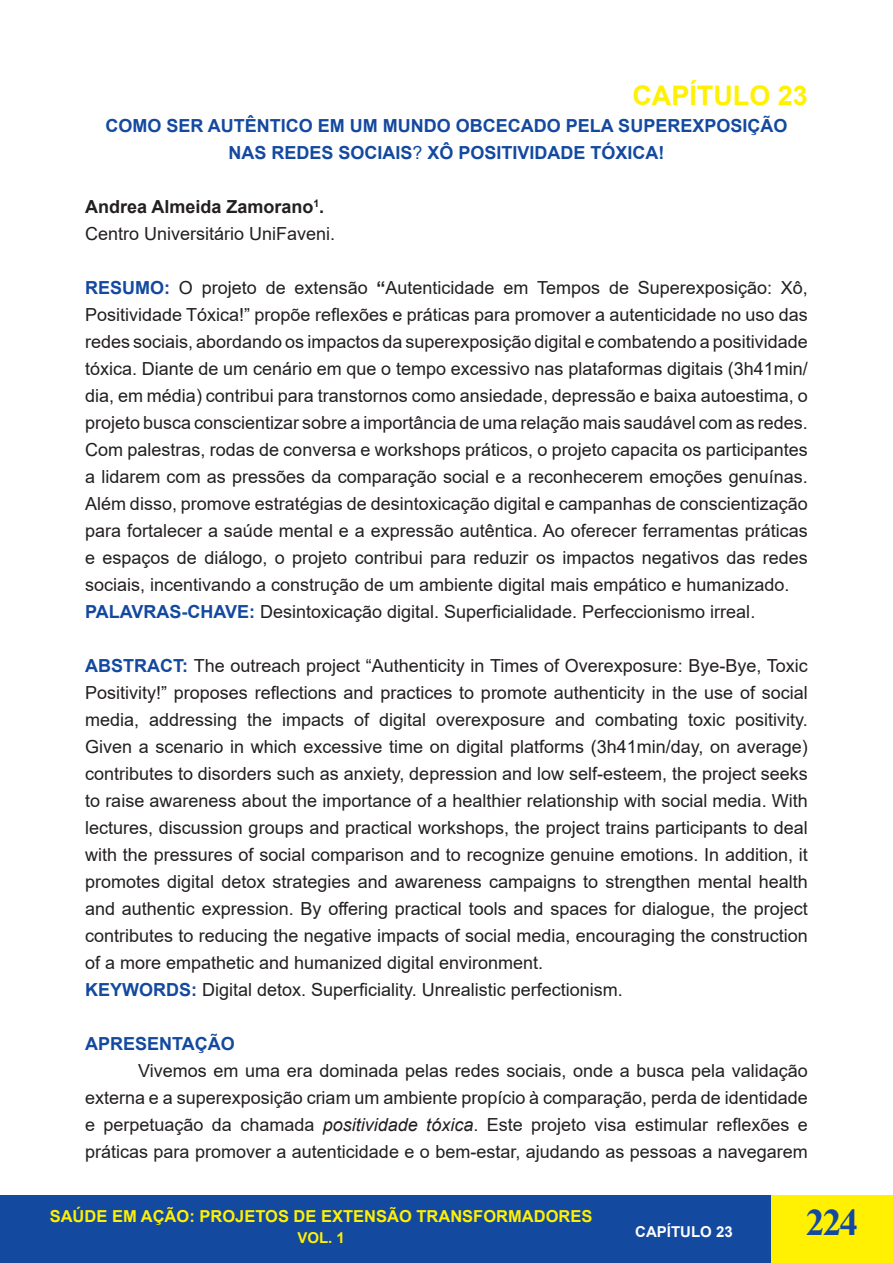
<style>
.page{position:relative;width:893px;height:1263px;background:#fff}
.page>*{position:absolute;margin:0;border:0;box-sizing:border-box;transform-origin:0 0}
.t1{font:700 37.5px "Times New Roman";color:#13499f}
.t2{font:700 27px "Arial";color:#fff101}
.t3{font:18px/27px "Arial";color:#231f20;text-align:justify}
.t4{font:700 18px/27px "Arial";color:#13499f;text-align:center}
.t5{font:700 18px "Arial";color:#231f20}
.t6{font:700 16.5px "Arial";color:#fff101}
.t7{font:700 15px "Arial";color:#fff}
.t8{font:700 15px "Arial";color:#fff101}
.s1{font-weight:400}
.s2{font-weight:700;color:#13499f}
.s3{font-weight:700}
.s4{font-style:italic}
</style>
<div class="page">
<div style="left:0;top:1196px;width:893px;height:67px;background:#13499f"></div>
<div style="left:771px;top:1196px;width:122px;height:67px;background:#fff101"></div>
<p class="t2" style="left:632px;top:76px;width:177px">CAPÍTULO 23</p>
<p class="t4" style="left:106px;top:112px;width:683px">COMO SER AUTÊNTICO EM UM MUNDO OBCECADO PELA SUPEREXPOSIÇÃO<br>NAS REDES SOCIAIS<span class="s1">?</span> XÔ POSITIVIDADE TÓXICA!</p>
<p class="t5" style="left:85px;top:194px;width:241px">Andrea Almeida Zamorano<sup>1</sup>.</p>
<p class="t3" style="left:85px;top:220px;width:252px">Centro Universitário UniFaveni.</p>
<p class="t3" style="left:85px;top:274px;width:724px"><span class="s2">RESUMO:</span> O projeto de extensão <span class="s3">“</span>Autenticidade em Tempos de Superexposição: Xô, Positividade Tóxica!” propõe reflexões e práticas para promover a autenticidade no uso das redes sociais, abordando os impactos da superexposição digital e combatendo a positividade tóxica. Diante de um cenário em que o tempo excessivo nas plataformas digitais (3h41min/ dia, em média) contribui para transtornos como ansiedade, depressão e baixa autoestima, o projeto busca conscientizar sobre a importância de uma relação mais saudável com as redes.<br>Com palestras, rodas de conversa e workshops práticos, o projeto capacita os participantes a lidarem com as pressões da comparação social e a reconhecerem emoções genuínas.<br>Além disso, promove estratégias de desintoxicação digital e campanhas de conscientização para fortalecer a saúde mental e a expressão autêntica. Ao oferecer ferramentas práticas e espaços de diálogo, o projeto contribui para reduzir os impactos negativos das redes sociais, incentivando a construção de um ambiente digital mais empático e humanizado.</p>
<p class="t3" style="left:85px;top:598px;width:672px"><span class="s2">PALAVRAS-CHAVE:</span> Desintoxicação digital. Superficialidade. Perfeccionismo irreal.</p>
<p class="t3" style="left:85px;top:652px;width:724px"><span class="s2">ABSTRACT:</span> The outreach project “Authenticity in Times of Overexposure: Bye-Bye, Toxic Positivity!” proposes reflections and practices to promote authenticity in the use of social media, addressing the impacts of digital overexposure and combating toxic positivity.<br>Given a scenario in which excessive time on digital platforms (3h41min/day, on average) contributes to disorders such as anxiety, depression and low self-esteem, the project seeks to raise awareness about the importance of a healthier relationship with social media. With lectures, discussion groups and practical workshops, the project trains participants to deal with the pressures of social comparison and to recognize genuine emotions. In addition, it promotes digital detox strategies and awareness campaigns to strengthen mental health and authentic expression. By offering practical tools and spaces for dialogue, the project contributes to reducing the negative impacts of social media, encouraging the construction of a more empathetic and humanized digital environment.</p>
<p class="t3" style="left:85px;top:976px;width:539px"><span class="s2">KEYWORDS:</span> Digital detox. Superficiality. Unrealistic perfectionism.</p>
<p class="t4" style="left:85px;top:1030px;width:151px">APRESENTAÇÃO</p>
<p class="t3" style="left:85px;top:1057px;width:724px;text-indent:53px">Vivemos em uma era dominada pelas redes sociais, onde a busca pela validação externa e a superexposição criam um ambiente propício à comparação, perda de identidade e perpetuação da chamada <span class="s4">positividade tóxica</span>. Este projeto visa estimular reflexões e práticas para promover a autenticidade e o bem-estar, ajudando as pessoas a navegarem</p>
<p class="t6" style="left:50px;top:1205px;width:544px">SAÚDE EM AÇÃO: PROJETOS DE EXTENSÃO TRANSFORMADORES</p>
<p class="t8" style="left:297px;top:1227px;width:49px">VOL. 1</p>
<p class="t7" style="left:635px;top:1221px;width:99px">CAPÍTULO 23</p>
<h1 class="t1" style="left:806px;top:1195px;width:54px">224</h1>
</div>
